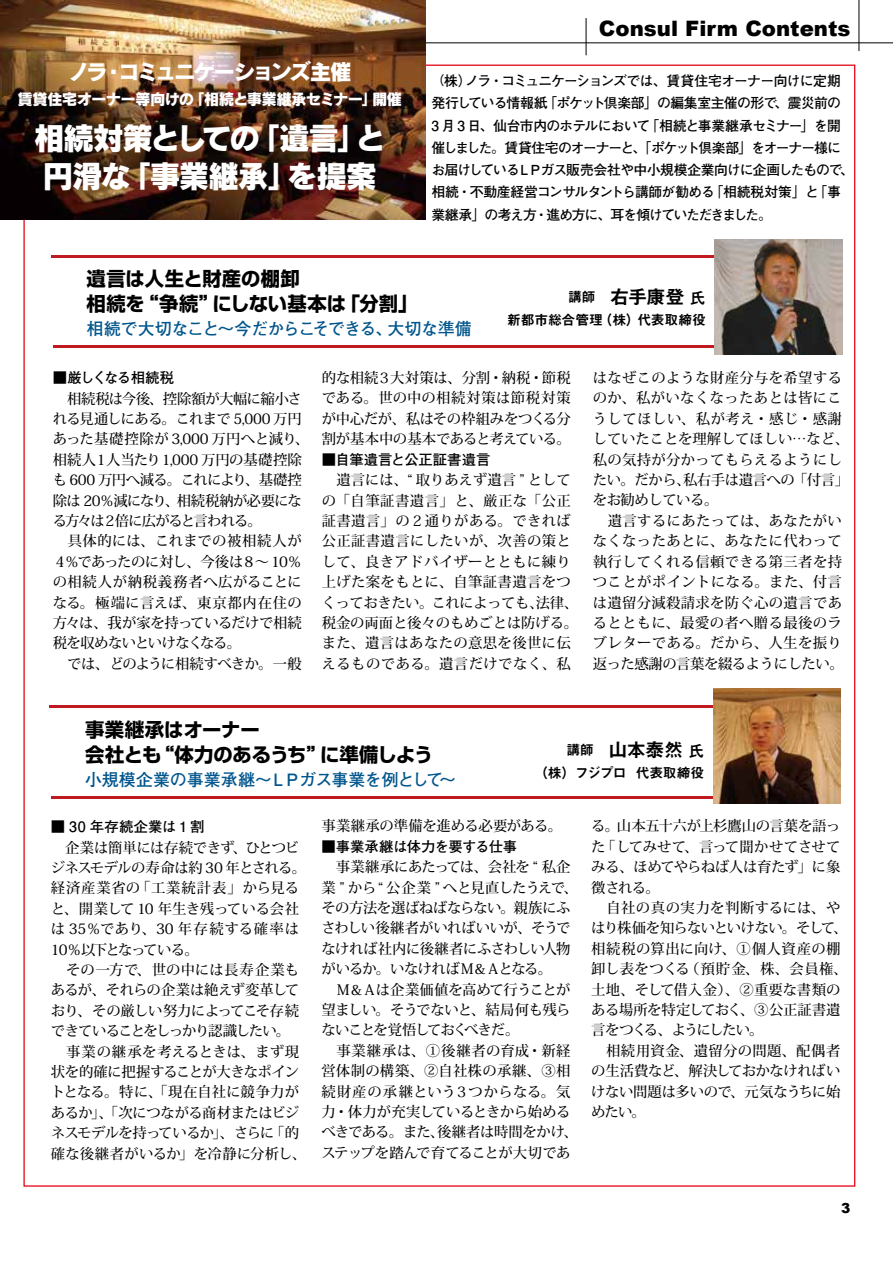
<style>
.page{position:relative;width:893px;height:1263px;background:#fff}
.page>*{position:absolute;margin:0;border:0;box-sizing:border-box;transform-origin:0 0}
.t1{font:31.2px/38.2px "Rodin Pro EB";letter-spacing:-.065em;color:#fff}
.t2{font:21.75px "Rodin Pro EB";letter-spacing:-.12em;color:#fff}
.t3{font:900 21.3px "Arial";color:#000}
.t4{font:700 19.35px/25.3px "Shin Go Pro";color:#000}
.t5{font:19.2px "Midashi Go Pro MB31";letter-spacing:-.035em;color:#000}
.t6{font:700 16.95px "Futo Go B101 Pro";letter-spacing:-.03em;color:#00568d}
.t7{font:700 16.95px "Futo Go B101 Pro";letter-spacing:-.01em;color:#00568d}
.t8{font:15.45px "Rodin Pro EB";letter-spacing:-.05em;color:#fff}
.t9{font:500 14.4px/20.4px "Koz Min Pro";letter-spacing:-.005em;color:#000}
.t10{font:500 14.4px/20.4px "Koz Min Pro";letter-spacing:.025em;color:#000}
.t11{font:500 14.4px/20.4px "Koz Min Pro";letter-spacing:-.025em;color:#000}
.t12{font:500 14.4px/20.4px "Koz Min Pro";letter-spacing:-.03em;color:#000}
.t13{font:700 14.4px "Futo Go B101 Pro";letter-spacing:-.035em;color:#000}
.t14{font:700 14.4px "Futo Go B101 Pro";letter-spacing:-.01em;color:#000}
.t15{font:700 14.4px "Futo Go B101 Pro";letter-spacing:.025em;color:#000}
.t16{font:700 14.4px "Futo Go B101 Pro";letter-spacing:-.085em;color:#000}
.t17{font:700 13.8px/22.4px "Futo Go B101 Pro";letter-spacing:-.065em;color:#000}
.t18{font:13.8px "Midashi Go Pro MB31";letter-spacing:-.015em;color:#000}
.t19{font:900 13.8px "Arial";color:#000}
.s1{font-size:12.75px}
.s2{font-size:13.8px}
.s3{font-size:15.9px}
</style>
<div class="page">
<hr style="left:0;top:43px;width:893px;height:1px;background:#000">
<hr style="left:586px;top:18px;width:1px;height:37px;background:#000">
<hr style="left:859px;top:0;width:1px;height:51px;background:#000">
<img style="left:1px;top:0;width:425px;height:220px">
<hr style="left:50px;top:705px;width:788px;height:3px;background:#c11920">
<hr style="left:51px;top:255px;width:789px;height:2px;background:#c11920">
<hr style="left:51px;top:796px;width:789px;height:3px;background:#c11920">
<hr style="left:53px;top:345px;width:788px;height:3px;background:#c11920">
<img style="left:713px;top:688px;width:128px;height:115px">
<img style="left:715px;top:240px;width:127px;height:115px">
<h2 class="t2" style="left:68px;top:56px;width:285px">ノラ・コミュニケーションズ主催</h2>
<p class="t8" style="left:18px;top:89px;width:386px">賃貸住宅オーナー等向けの「相続と事業継承セミナー」開催</p>
<h1 class="t1" style="left:33px;top:117px;width:354px">相続対策としての「遺言」と円滑な「事業継承」を提案</h1>
<h3 class="t3" style="left:599px;top:13px;width:253px">Consul Firm Contents</h3>
<p class="t17" style="left:432px;top:68px;width:424px"><span class="s1">（</span>株）ノラ・コミュニケーションズでは、賃貸住宅オーナー向けに定期発行している情報紙「ポケット倶楽部」の編集室主催の形で、震災前の<br>3 月 3 日、仙台市内のホテルにおいて「相続と事業継承セミナー」を開催しました。賃貸住宅のオーナーと、「ポケット倶楽部」をオーナー様にお届けしているＬＰガス販売会社や中小規模企業向けに企画したもので、相続・不動産経営コンサルタントら講師が勧める「相続税対策」と「事業継承」の考え方・進め方に、耳を傾けていただきました。</p>
<h3 class="t4" style="left:87px;top:264px;width:332px">遺言は人生と財産の棚卸<br>相続を“争続”にしない基本は「分割」</h3>
<p class="t6" style="left:87px;top:315px;width:387px">相続で大切なこと〜今だからこそできる、大切な準備</p>
<h3 class="t5" style="left:568px;top:282px;width:139px"><span class="s2">講師</span> 右手康登 <span class="s3">氏</span></h3>
<p class="t18" style="left:507px;top:309px;width:200px">新都市総合管理（株）代表取締役</p>
<p class="t16" style="left:53px;top:366px;width:123px">■厳しくなる相続税</p>
<p class="t12" style="left:53px;top:387px;width:258px">　相続税は今後、控除額が大幅に縮小される見通しにある。これまで 5,000 万円あった基礎控除が 3,000 万円へと減り、相続人１人当たり1,000 万円の基礎控除も 600 万円へ減る。これにより、基礎控除は 20％減になり、相続税納が必要になる方々は２倍に広がると言われる。<br>　具体的には、これまでの被相続人が<br>４％であったのに対し、今後は８〜 10％の相続人が納税義務者へ広がることになる。極端に言えば、東京都内在住の方々は、我が家を持っているだけで相続税を収めないといけなくなる。<br>　では、どのように相続すべきか。一般</p>
<p class="t9" style="left:322px;top:367px;width:251px;text-align:justify">的な相続３大対策は、分割・納税・節税である。世の中の相続対策は節税対策が中心だが、私はその枠組みをつくる分割が基本中の基本であると考えている。</p>
<p class="t14" style="left:322px;top:448px;width:170px">■自筆遺言と公正証書遺言</p>
<p class="t10" style="left:322px;top:469px;width:258px">　遺言には、“ 取りあえず遺言 ” としての「自筆証書遺言」と、厳正な「公正証書遺言」の２通りがある。できれば公正証書遺言にしたいが、次善の策として、良きアドバイザーとともに練り上げた案をもとに、自筆証書遺言をつくっておきたい。これによっても、法律、税金の両面と後々のもめごとは防げる。また、遺言はあなたの意思を後世に伝えるものである。遺言だけでなく、私</p>
<p class="t10" style="left:593px;top:367px;width:258px">はなぜこのような財産分与を希望するのか、私がいなくなったあとは皆にこうしてほしい、私が考え・感じ・感謝していたことを理解してほしい…など、私の気持が分かってもらえるようにしたい。だから、私右手は遺言への「付言」をお勧めしている。<br>　遺言するにあたっては、あなたがいなくなったあとに、あなたに代わって執行してくれる信頼できる第三者を持つことがポイントになる。また、付言は遺留分減殺請求を防ぐ心の遺言であるとともに、最愛の者へ贈る最後のラブレターである。だから、人生を振り返った感謝の言葉を綴るようにしたい。</p>
<h3 class="t4" style="left:85px;top:715px;width:350px">事業継承はオーナー<br>会社とも“体力のあるうち”に準備しよう</h3>
<p class="t7" style="left:85px;top:766px;width:373px">小規模企業の事業承継〜ＬＰガス事業を例として〜</p>
<h3 class="t5" style="left:566px;top:734px;width:139px"><span class="s2">講師</span> 山本泰然 <span class="s3">氏</span></h3>
<p class="t18" style="left:534px;top:761px;width:172px">（株）フジプロ 代表取締役</p>
<p class="t15" style="left:51px;top:815px;width:155px">■ 30 年存続企業は 1 割</p>
<p class="t9" style="left:51px;top:836px;width:257px">　企業は簡単には存続できず、ひとつビジネスモデルの寿命は約 30 年とされる。経済産業省の「工業統計表」から見ると、開業して 10 年生き残っている会社は 35％であり、30 年存続する確率は<br>10％以下となっている。<br>　その一方で、世の中には長寿企業もあるが、それらの企業は絶えず変革しており、その厳しい努力によってこそ存続できていることをしっかり認識したい。　事業の継承を考えるときは、まず現状を的確に把握することが大きなポイントとなる。特に、「現在自社に競争力があるか」、「次につながる商材またはビジネスモデルを持っているか」、さらに「的確な後継者がいるか」を冷静に分析し、</p>
<p class="t9" style="left:321px;top:815px;width:242px">事業継承の準備を進める必要がある。</p>
<p class="t13" style="left:321px;top:835px;width:197px">■事業承継は体力を要する仕事</p>
<p class="t11" style="left:321px;top:856px;width:258px">　事業継承にあたっては、会社を “ 私企業 ” から“ 公企業 ” へと見直したうえで、その方法を選ばねばならない。親族にふさわしい後継者がいればいいが、そうでなければ社内に後継者にふさわしい人物がいるか。いなければＭ＆Ａとなる。<br>　Ｍ＆Ａは企業価値を高めて行うことが望ましい。そうでないと、結局何も残らないことを覚悟しておくべきだ。<br>　事業継承は、①後継者の育成・新経営体制の構築、②自社株の承継、③相続財産の承継という３つからなる。気力・体力が充実しているときから始めるべきである。また、後継者は時間をかけ、ステップを踏んで育てることが大切であ</p>
<p class="t9" style="left:591px;top:815px;width:258px">る。山本五十六が上杉鷹山の言葉を語った「してみせて、言って聞かせてさせてみる、ほめてやらねば人は育たず」に象徴される。<br>　自社の真の実力を判断するには、やはり株価を知らないといけない。そして、相続税の算出に向け、①個人資産の棚卸し表をつくる（預貯金、株、会員権、土地、そして借入金）、②重要な書類のある場所を特定しておく、③公正証書遺言をつくる、ようにしたい。<br>　相続用資金、遺留分の問題、配偶者の生活費など、解決しておかなければいけない問題は多いので、元気なうちに始めたい。</p>
<p class="t19" style="left:841px;top:1198px;width:11px">3</p>
</div>
